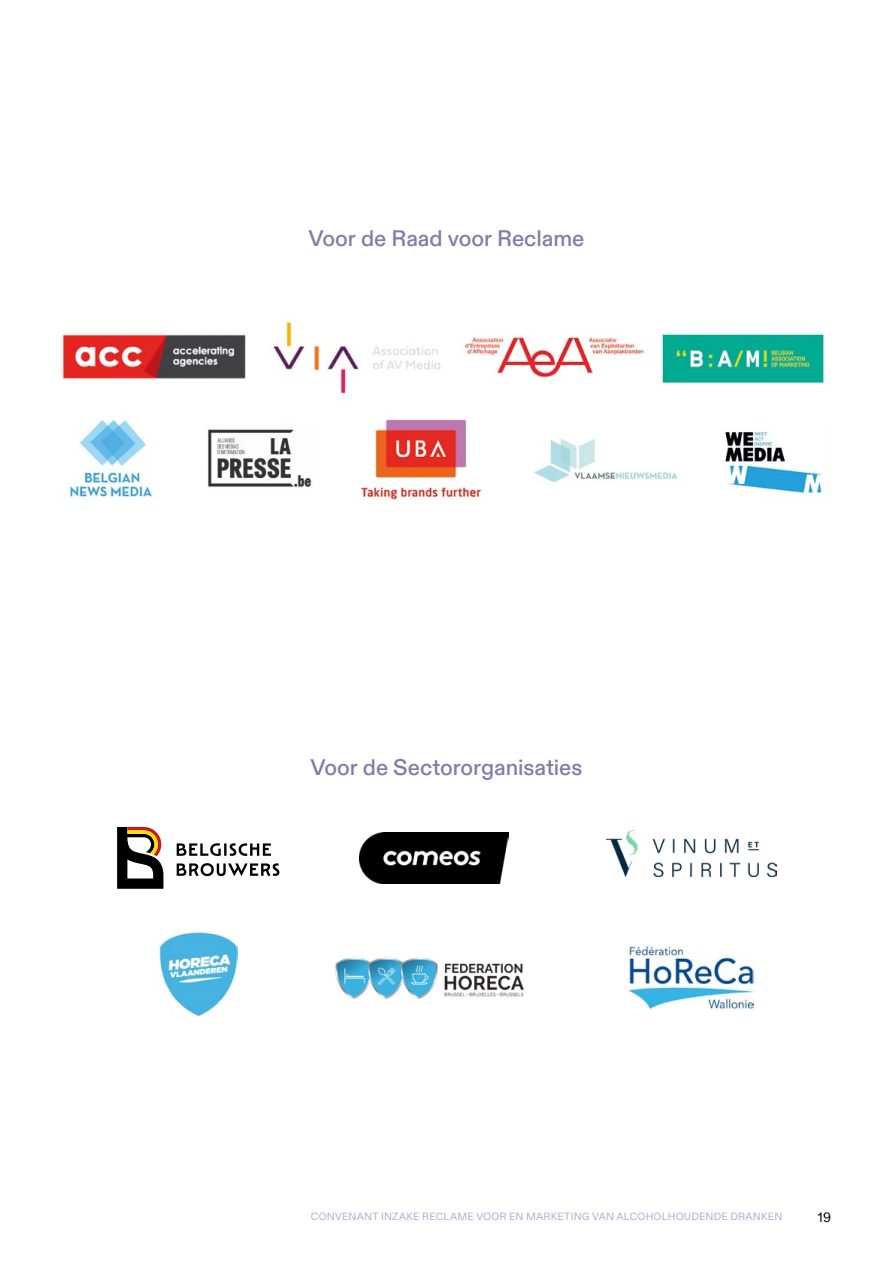
<style>
.page{position:relative;width:893px;height:1263px;background:#fff}
.page>*{position:absolute;margin:0;border:0;box-sizing:border-box;transform-origin:0 0}
.t1{font:500 22.5px "ABC Diatype";letter-spacing:-.005em;color:#857aac}
.t2{font:13.5px "ABC Diatype";color:#000}
.t3{font:10.5px "ABC Diatype";letter-spacing:.02em;color:#b5adcf}
</style>
<div class="page">
<img style="left:61px;top:320px;width:764px;height:180px">
<svg style="left:177px;top:843px;width:102px;height:33px"></svg>
<svg style="left:117px;top:827px;width:46px;height:62px"></svg>
<img style="left:360px;top:832px;width:149px;height:52px">
<img style="left:606px;top:830px;width:171px;height:47px">
<img style="left:335px;top:957px;width:189px;height:42px">
<img style="left:159px;top:932px;width:79px;height:85px">
<img style="left:629px;top:947px;width:125px;height:63px">
<h1 class="t1" style="left:308px;top:225px;width:277px">Voor de Raad voor Reclame</h1>
<h1 class="t1" style="left:310px;top:754px;width:274px">Voor de Sectororganisaties</h1>
<p class="t3" style="left:311px;top:1210px;width:473px">CONVENANT INZAKE RECLAME VOOR EN MARKETING VAN ALCOHOLHOUDENDE DRANKEN</p>
<p class="t2" style="left:818px;top:1210px;width:15px">19</p>
</div>
